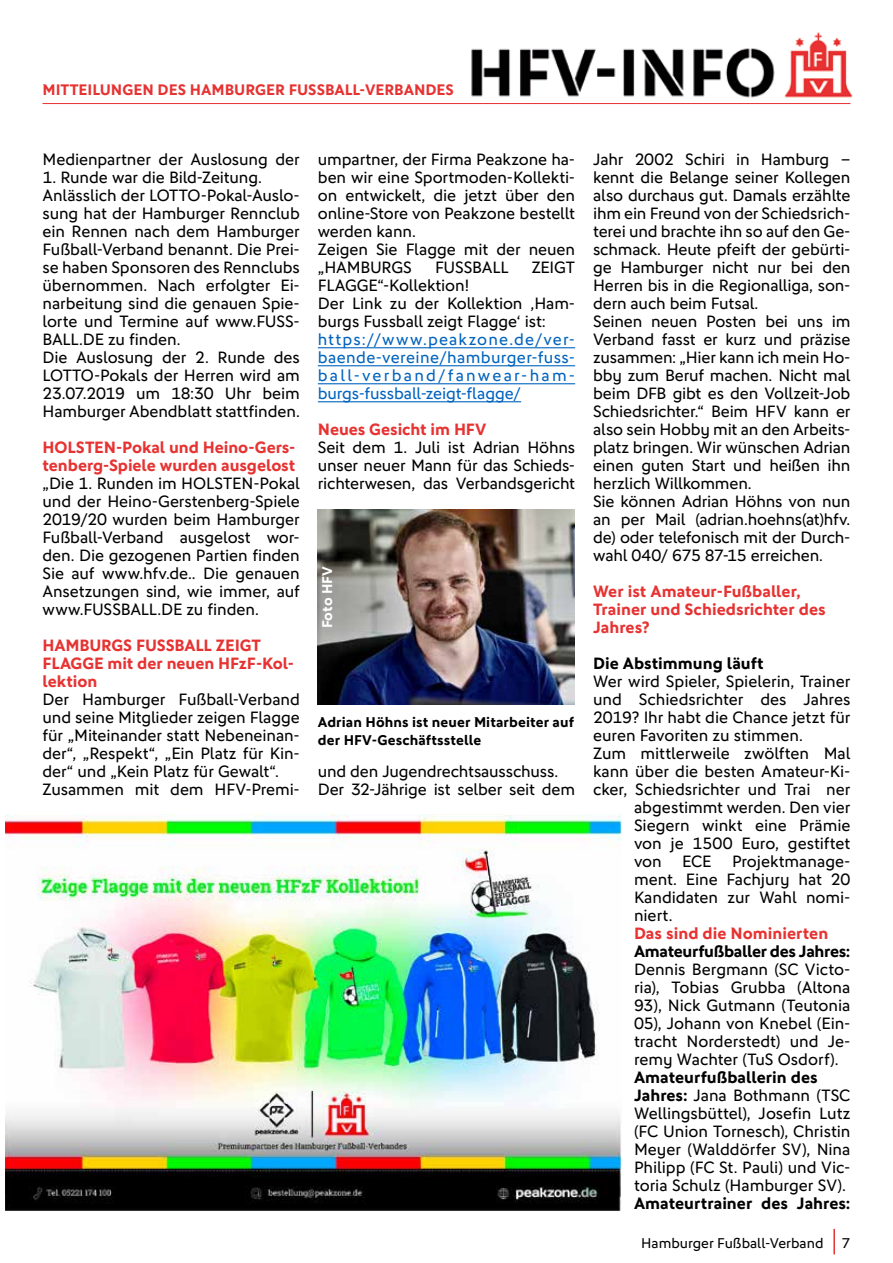
<style>
.page{position:relative;width:893px;height:1263px;background:#fff}
.page>*{position:absolute;margin:0;border:0;box-sizing:border-box;transform-origin:0 0}
.t1{font:16.5px/18px "DFB Sans";letter-spacing:-.01em;color:#000}
.t2{font:700 16.5px/18px "DFB Sans";color:#e73232}
.t3{font:16.5px/18px "DFB Sans";letter-spacing:.025em;color:#0063be;text-align:justify}
.t4{font:700 16.5px "DFB Sans";color:#000}
.t5{font:700 16.5px "DFB Sans";letter-spacing:-.02em;color:#000}
.t6{font:700 15.3px "DFB Sans";color:#e73232}
.t7{font:700 14.25px/18px "DFB Sans";letter-spacing:.01em;color:#000}
.t8{font:14.25px "DFB Sans";color:#000}
.t9{font:700 14.25px "DFB Sans";color:#fff}
.s1{font-weight:700}
</style>
<div class="page">
<hr style="left:833px;top:1229px;width:2px;height:25px;background:#e73232">
<hr style="left:43px;top:103px;width:807px;height:1px;background:#e73232">
<img style="left:471px;top:32px;width:382px;height:66px">
<hr style="left:318px;top:347px;width:257px;height:1px;background:#0063be">
<hr style="left:318px;top:365px;width:257px;height:1px;background:#0063be">
<hr style="left:318px;top:383px;width:257px;height:1px;background:#0063be">
<hr style="left:318px;top:401px;width:203px;height:1px;background:#0063be">
<img style="left:6px;top:814px;width:615px;height:397px">
<img style="left:318px;top:510px;width:256px;height:195px">
<p class="t6" style="left:43px;top:80px;width:413px">MITTEILUNGEN DES HAMBURGER FUSSBALL-VERBANDES</p>
<p class="t1" style="left:43px;top:150px;width:259px">Medienpartner der Auslosung der</p>
<p class="t1" style="left:43px;top:168px;width:259px">1. Runde war die Bild-Zeitung.<br>Anlässlich der LOTTO-Pokal-Auslo&shy;sung hat der Hamburger Rennclub ein Rennen nach dem Hamburger<br>Fußball-Verband benannt. Die Prei&shy;se haben Sponsoren des Rennclubs übernommen. Nach erfolgter Ei&shy;narbeitung sind die genauen Spie&shy;lorte und Termine auf www.FUSS-<br>BALL.DE zu finden.<br>Die Auslosung der 2. Runde des<br>LOTTO-Pokals der Herren wird am<br>23.07.2019 um 18:30 Uhr beim<br>Hamburger Abendblatt stattfinden.</p>
<p class="t2" style="left:43px;top:438px;width:254px">HOLSTEN-Pokal und Heino-Gers&shy;tenberg-Spiele wurden ausgelost</p>
<p class="t1" style="left:43px;top:474px;width:259px;text-align:justify">„Die 1. Runden im HOLSTEN-Pokal und der Heino-Gerstenberg-Spiele 2019/20 wurden beim Hamburger Fußball-Verband ausgelost wor&shy;den. Die gezogenen Partien finden Sie auf www.hfv.de.. Die genauen Ansetzungen sind, wie immer, auf www.FUSSBALL.DE zu finden.</p>
<p class="t2" style="left:43px;top:636px;width:253px">HAMBURGS FUSSBALL ZEIGT<br>FLAGGE mit der neuen HFzF-Kol&shy;lektion</p>
<p class="t1" style="left:43px;top:690px;width:259px">Der Hamburger Fußball-Verband und seine Mitglieder zeigen Flagge für „Miteinander statt Nebeneinan&shy;der“, „Respekt“, „Ein Platz für Kin&shy;der“ und „Kein Platz für Gewalt“.<br>Zusammen mit dem HFV-Premi-</p>
<p class="t1" style="left:318px;top:150px;width:259px">umpartner, der Firma Peakzone ha&shy;ben wir eine Sportmoden-Kollekti&shy;on entwickelt, die jetzt über den online-Store von Peakzone bestellt werden kann.<br>Zeigen Sie Flagge mit der neuen „HAMBURGS</p>
<p class="t1" style="left:435px;top:258px;width:75px">FUSSBALL</p>
<p class="t1" style="left:532px;top:258px;width:45px">ZEIGT</p>
<p class="t1" style="left:318px;top:276px;width:259px">FLAGGE“-Kollektion!<br>Der Link zu der Kollektion ‚Ham&shy;burgs Fussball zeigt Flagge‘ ist:</p>
<p class="t3" style="left:318px;top:330px;width:259px">https://www.peakzone.de/ver&shy;baende-vereine/hamburger-fuss&shy;ball-verband/fanwear-ham&shy;burgs-fussball-zeigt-flagge/</p>
<p class="t2" style="left:318px;top:420px;width:170px">Neues Gesicht im HFV</p>
<p class="t1" style="left:318px;top:438px;width:259px;text-align:justify">Seit dem 1. Juli ist Adrian Höhns unser neuer Mann für das Schieds&shy;richterwesen, das Verbandsgericht</p>
<p class="t9" style="left:319px;top:628px;width:64px;rotate:-90deg">Foto HFV</p>
<p class="t7" style="left:318px;top:713px;width:258px">Adrian Höhns ist neuer Mitarbeiter auf der HFV-Geschäftsstelle</p>
<p class="t1" style="left:318px;top:762px;width:259px">und den Jugendrechtsausschuss.<br>Der 32-Jährige ist selber seit dem</p>
<p class="t1" style="left:593px;top:150px;width:259px">Jahr 2002 Schiri in Hamburg – kennt die Belange seiner Kollegen also durchaus gut. Damals erzählte ihm ein Freund von der Schiedsrich&shy;terei und brachte ihn so auf den Ge&shy;schmack. Heute pfeift der gebürti&shy;ge Hamburger nicht nur bei den<br>Herren bis in die Regionalliga, son&shy;dern auch beim Futsal.<br>Seinen neuen Posten bei uns im<br>Verband fasst er kurz und präzise zusammen: „Hier kann ich mein Ho&shy;bby zum Beruf machen. Nicht mal beim DFB gibt es den Vollzeit-Job<br>Schiedsrichter.“ Beim HFV kann er also sein Hobby mit an den Arbeits&shy;platz bringen. Wir wünschen Adrian einen guten Start und heißen ihn herzlich Willkommen.<br>Sie können Adrian Höhns von nun an per Mail (adrian.hoehns(at)hfv. de) oder telefonisch mit der Durch&shy;wahl 040/ 675 87-15 erreichen.</p>
<p class="t2" style="left:593px;top:582px;width:234px">Wer ist Amateur-Fußballer,<br>Trainer und Schiedsrichter des<br>Jahres?</p>
<p class="t4" style="left:593px;top:653px;width:172px">Die Abstimmung läuft</p>
<p class="t1" style="left:593px;top:672px;width:259px">Wer wird Spieler, Spielerin, Trainer</p>
<p class="t1" style="left:593px;top:690px;width:259px">und Schiedsrichter des Jahres</p>
<p class="t1" style="left:593px;top:708px;width:259px">2019? Ihr habt die Chance jetzt für</p>
<p class="t1" style="left:593px;top:726px;width:211px">euren Favoriten zu stimmen.</p>
<p class="t1" style="left:593px;top:744px;width:259px">Zum mittlerweile zwölften Mal</p>
<p class="t1" style="left:593px;top:762px;width:259px">kann über die besten Amateur-Ki-</p>
<p class="t1" style="left:593px;top:780px;width:259px">cker, Schiedsrichter und Trai ner</p>
<p class="t1" style="left:634px;top:798px;width:218px">abgestimmt werden. Den vier</p>
<p class="t1" style="left:634px;top:816px;width:218px">Siegern winkt eine Prämie</p>
<p class="t1" style="left:634px;top:834px;width:218px">von je 1500 Euro, gestiftet</p>
<p class="t1" style="left:634px;top:852px;width:218px">von ECE Projektmanage-</p>
<p class="t1" style="left:634px;top:870px;width:218px">ment. Eine Fachjury hat 20</p>
<p class="t1" style="left:634px;top:888px;width:218px">Kandidaten zur Wahl nomi-</p>
<p class="t1" style="left:634px;top:906px;width:40px">niert.</p>
<p class="t2" style="left:634px;top:924px;width:196px">Das sind die Nominierten</p>
<p class="t5" style="left:634px;top:941px;width:218px">Amateurfußballer des Jahres:</p>
<p class="t1" style="left:634px;top:960px;width:218px;text-align:justify">Dennis Bergmann (SC Victo&shy;ria), Tobias Grubba (Altona 93), Nick Gutmann (Teutonia 05), Johann von Knebel (Ein&shy;tracht Norderstedt) und Je&shy;remy Wachter (TuS Osdorf).</p>
<p class="t1" style="left:634px;top:1068px;width:218px"><span class="s1">Amateurfußballerin des<br>Jahres:</span> Jana Bothmann (TSC<br>Wellingsbüttel), Josefin Lutz (FC Union Tornesch), Christin<br>Meyer (Walddörfer SV), Nina<br>Philipp (FC St. Pauli) und Vic&shy;toria Schulz (Hamburger SV).</p>
<p class="t4" style="left:634px;top:1193px;width:218px">Amateurtrainer des Jahres:</p>
<p class="t8" style="left:641px;top:1235px;width:184px">Hamburger Fußball-Verband</p>
<p class="t8" style="left:842px;top:1235px;width:10px">7</p>
</div>
